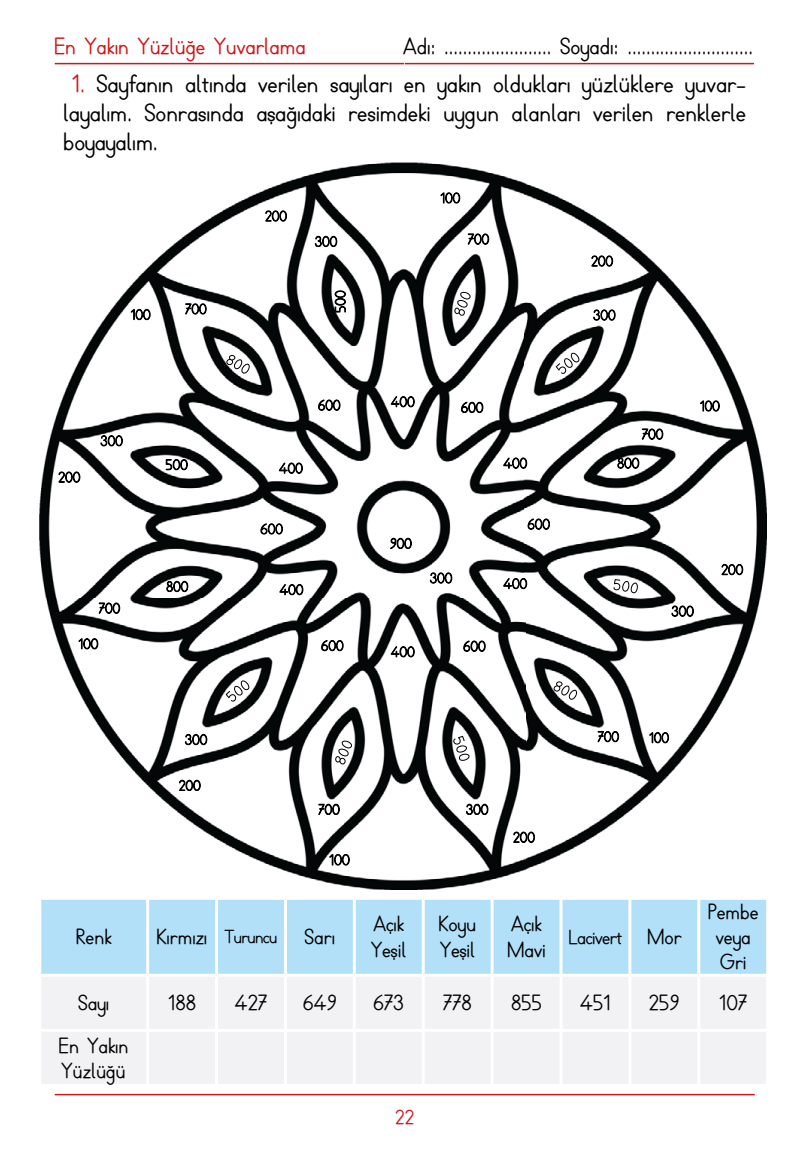
<style>
.page{position:relative;width:808px;height:1149px;background:#fff}
.page>*{position:absolute;margin:0;border:0;box-sizing:border-box;transform-origin:0 0}
.t1{font:700 24px/28.8px "TTKB Dik Temel Abece";letter-spacing:-.005em;color:#000;text-align:justify}
.t2{font:700 22.5px "TTKB Dik Temel Abece";color:#000}
.t3{font:700 22.5px "TTKB Dik Temel Abece";color:#cd1719}
.t4{font:700 21px/25.2px "TTKB Dik Temel Abece";color:#000}
.t5{font:700 19.5px "TTKB Dik Temel Abece";letter-spacing:-.03em;color:#000}
.t6{font:700 19.5px "TTKB Dik Temel Abece";color:#cd1719}
.t7{font:15px "TTKB Dik Temel Abece";color:#000}
.t8{font:14.4px "TTKB Dik Temel Abece";color:#000}
.s1{color:#cd1719}
.s2{font-size:18px}
.s3{font-size:21px}
</style>
<div class="page">
<hr style="left:55px;top:63px;width:349px;height:1px;background:#cd1719">
<hr style="left:405px;top:63px;width:349px;height:1px;background:#cd1719">
<hr style="left:55px;top:1093px;width:700px;height:1px;background:#cd1719">
<img style="left:40px;top:162px;width:727px;height:727px">
<svg style="left:553px;top:681px;width:24px;height:18px"></svg>
<svg style="left:335px;top:740px;width:17px;height:24px"></svg>
<svg style="left:226px;top:355px;width:24px;height:18px"></svg>
<svg style="left:454px;top:292px;width:17px;height:24px"></svg>
<svg style="left:556px;top:352px;width:23px;height:22px"></svg>
<svg style="left:226px;top:680px;width:23px;height:21px"></svg>
<svg style="left:613px;top:579px;width:25px;height:14px"></svg>
<svg style="left:453px;top:735px;width:17px;height:25px"></svg>
<div style="left:41px;top:899px;width:725px;height:74px;background:#b2e0f9"></div>
<div style="left:41px;top:977px;width:725px;height:106px;background:#f2f1f3"></div>
<hr style="left:146px;top:899px;width:3px;height:74px;background:#fff">
<hr style="left:215px;top:899px;width:3px;height:74px;background:#fff">
<hr style="left:284px;top:899px;width:3px;height:74px;background:#fff">
<hr style="left:353px;top:899px;width:3px;height:74px;background:#fff">
<hr style="left:422px;top:899px;width:3px;height:74px;background:#fff">
<hr style="left:491px;top:899px;width:3px;height:74px;background:#fff">
<hr style="left:559px;top:899px;width:3px;height:74px;background:#fff">
<hr style="left:628px;top:899px;width:3px;height:74px;background:#fff">
<hr style="left:697px;top:899px;width:3px;height:74px;background:#fff">
<hr style="left:146px;top:976px;width:3px;height:52px;background:#fff">
<hr style="left:215px;top:976px;width:3px;height:52px;background:#fff">
<hr style="left:284px;top:976px;width:3px;height:52px;background:#fff">
<hr style="left:353px;top:976px;width:3px;height:52px;background:#fff">
<hr style="left:422px;top:976px;width:3px;height:52px;background:#fff">
<hr style="left:491px;top:976px;width:3px;height:52px;background:#fff">
<hr style="left:559px;top:976px;width:3px;height:52px;background:#fff">
<hr style="left:628px;top:976px;width:3px;height:52px;background:#fff">
<hr style="left:697px;top:976px;width:3px;height:52px;background:#fff">
<hr style="left:38px;top:1028px;width:110px;height:3px;background:#fff">
<hr style="left:148px;top:1028px;width:69px;height:3px;background:#fff">
<hr style="left:146px;top:1031px;width:3px;height:52px;background:#fff">
<hr style="left:217px;top:1028px;width:68px;height:3px;background:#fff">
<hr style="left:215px;top:1031px;width:3px;height:52px;background:#fff">
<hr style="left:285px;top:1028px;width:69px;height:3px;background:#fff">
<hr style="left:284px;top:1031px;width:3px;height:52px;background:#fff">
<hr style="left:354px;top:1028px;width:69px;height:3px;background:#fff">
<hr style="left:353px;top:1031px;width:3px;height:52px;background:#fff">
<hr style="left:423px;top:1028px;width:69px;height:3px;background:#fff">
<hr style="left:422px;top:1031px;width:3px;height:52px;background:#fff">
<hr style="left:492px;top:1028px;width:69px;height:3px;background:#fff">
<hr style="left:491px;top:1031px;width:3px;height:52px;background:#fff">
<hr style="left:561px;top:1028px;width:69px;height:3px;background:#fff">
<hr style="left:559px;top:1031px;width:3px;height:52px;background:#fff">
<hr style="left:630px;top:1028px;width:69px;height:3px;background:#fff">
<hr style="left:628px;top:1031px;width:3px;height:52px;background:#fff">
<hr style="left:699px;top:1028px;width:70px;height:3px;background:#fff">
<hr style="left:697px;top:1031px;width:3px;height:52px;background:#fff">
<p class="t3" style="left:54px;top:32px;width:253px">En Yakın Yüzlüğe Yuvarlama</p>
<p class="t1" style="left:63px;top:70px;width:684px;text-indent:9px"><span class="s1">1.</span> Sayfanın altında verilen sayıları en yakın oldukları yüzlüklere yuvar&shy;layalım. Sonrasında aşağıdaki resimdeki uygun alanları verilen renklerle boyayalım.</p>
<p class="t2" style="left:403px;top:32px;width:351px">Adı: ....................... Soyadı: ...........................</p>
<p class="t8" style="left:131px;top:306px;width:21px">100</p>
<p class="t8" style="left:185px;top:300px;width:23px">700</p>
<p class="t8" style="left:265px;top:207px;width:23px">200</p>
<p class="t8" style="left:315px;top:233px;width:24px">300</p>
<p class="t8" style="left:332px;top:312px;width:24px;rotate:-90deg">500</p>
<p class="t8" style="left:440px;top:189px;width:21px">100</p>
<p class="t8" style="left:468px;top:230px;width:23px">700</p>
<p class="t8" style="left:591px;top:252px;width:23px">200</p>
<p class="t8" style="left:593px;top:306px;width:24px">300</p>
<p class="t8" style="left:58px;top:468px;width:24px">200</p>
<p class="t8" style="left:100px;top:432px;width:24px">300</p>
<p class="t8" style="left:99px;top:599px;width:23px">700</p>
<p class="t8" style="left:79px;top:635px;width:21px">100</p>
<p class="t8" style="left:166px;top:456px;width:24px">500</p>
<p class="t8" style="left:166px;top:577px;width:24px">800</p>
<p class="t8" style="left:391px;top:393px;width:25px">400</p>
<p class="t8" style="left:318px;top:396px;width:24px">600</p>
<p class="t8" style="left:461px;top:398px;width:24px">600</p>
<p class="t8" style="left:279px;top:459px;width:25px">400</p>
<p class="t8" style="left:260px;top:520px;width:24px">600</p>
<p class="t8" style="left:280px;top:581px;width:25px">400</p>
<p class="t8" style="left:390px;top:534px;width:23px">900</p>
<p class="t8" style="left:430px;top:569px;width:24px">300</p>
<p class="t8" style="left:321px;top:636px;width:24px">600</p>
<p class="t8" style="left:463px;top:637px;width:24px">600</p>
<p class="t8" style="left:391px;top:643px;width:25px">400</p>
<p class="t8" style="left:503px;top:454px;width:25px">400</p>
<p class="t8" style="left:527px;top:515px;width:24px">600</p>
<p class="t8" style="left:503px;top:574px;width:25px">400</p>
<p class="t8" style="left:642px;top:425px;width:23px">700</p>
<p class="t8" style="left:617px;top:454px;width:24px">800</p>
<p class="t8" style="left:700px;top:397px;width:21px">100</p>
<p class="t8" style="left:671px;top:602px;width:24px">300</p>
<p class="t8" style="left:721px;top:561px;width:23px">200</p>
<p class="t8" style="left:185px;top:730px;width:24px">300</p>
<p class="t8" style="left:179px;top:776px;width:23px">200</p>
<p class="t8" style="left:318px;top:800px;width:23px">700</p>
<p class="t7" style="left:329px;top:850px;width:22px">100</p>
<p class="t4" style="left:76px;top:924px;width:38px">Renk</p>
<p class="t4" style="left:157px;top:924px;width:122px">Kırmızı <span class="s2">Turuncu</span></p>
<p class="t4" style="left:305px;top:924px;width:32px">Sarı</p>
<p class="t8" style="left:466px;top:800px;width:24px">300</p>
<p class="t8" style="left:513px;top:828px;width:23px">200</p>
<p class="t4" style="left:371px;top:911px;width:37px">Açık<br>Yeşil</p>
<p class="t4" style="left:439px;top:911px;width:39px">Koyu<br>Yeşil</p>
<p class="t4" style="left:507px;top:911px;width:40px">Açık<br>Mavi</p>
<p class="t8" style="left:598px;top:727px;width:23px">700</p>
<p class="t8" style="left:649px;top:728px;width:21px">100</p>
<p class="t5" style="left:568px;top:924px;width:115px">Lacivert <span class="s3">Mor</span></p>
<p class="t4" style="left:708px;top:899px;width:52px;text-align:center">Pembe veya<br>Gri</p>
<p class="t4" style="left:78px;top:990px;width:32px">Sayı</p>
<p class="t4" style="left:168px;top:990px;width:30px">188</p>
<p class="t4" style="left:235px;top:990px;width:34px">427</p>
<p class="t4" style="left:303px;top:990px;width:35px">649</p>
<p class="t4" style="left:373px;top:990px;width:33px">673</p>
<p class="t4" style="left:443px;top:990px;width:30px">778</p>
<p class="t4" style="left:511px;top:990px;width:32px">855</p>
<p class="t4" style="left:580px;top:990px;width:32px">451</p>
<p class="t4" style="left:649px;top:990px;width:32px">259</p>
<p class="t4" style="left:719px;top:990px;width:30px">107</p>
<p class="t4" style="left:59px;top:1032px;width:72px">En Yakın<br>Yüzlüğü</p>
<p class="t6" style="left:395px;top:1104px;width:21px">22</p>
</div>
